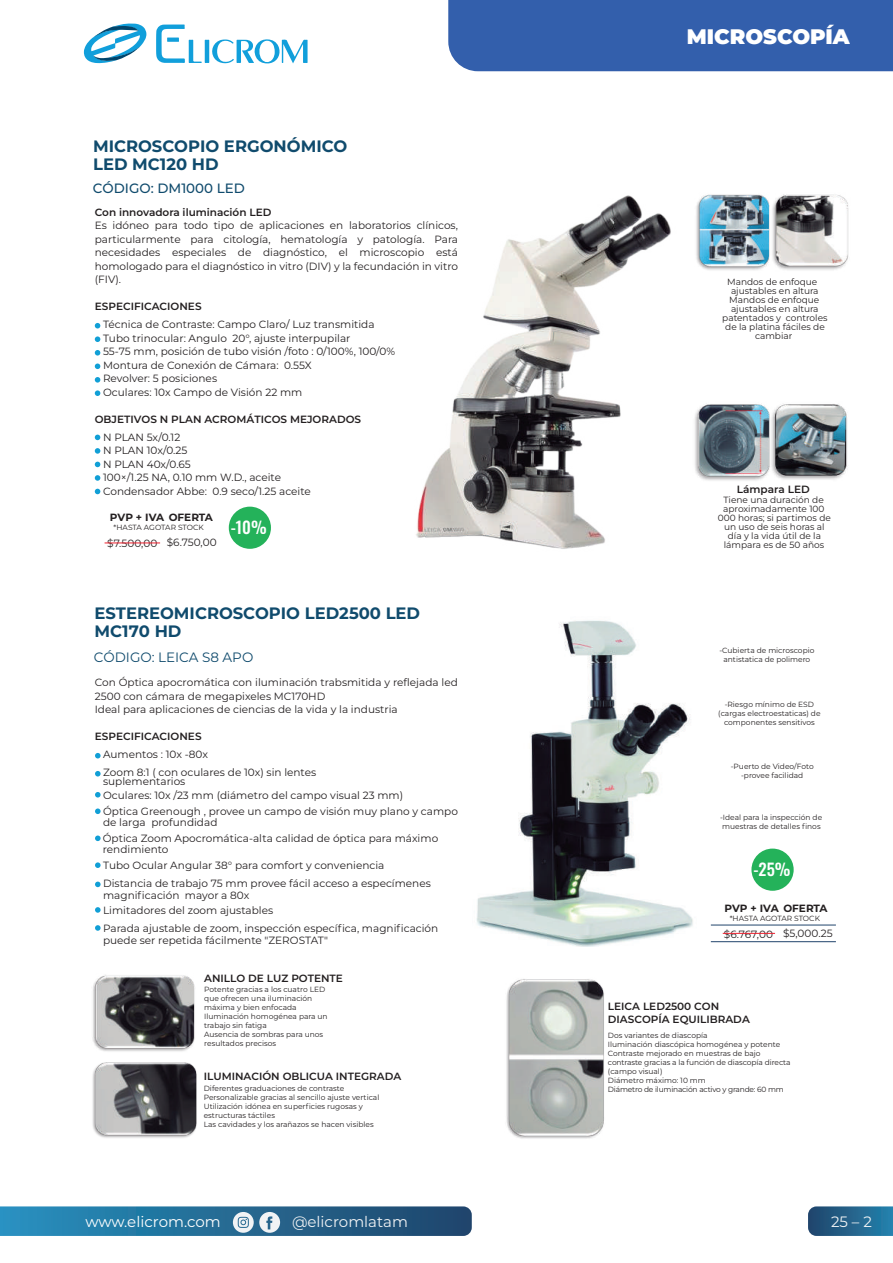
<style>
.page{position:relative;width:893px;height:1263px;background:#fff}
.page>*{position:absolute;margin:0;border:0;box-sizing:border-box;transform-origin:0 0}
.t1{font:900 21px "Montserrat";color:#fff}
.t2{font:700 16.5px/18px "Montserrat";color:#104b6d}
.t3{font:16.5px "Oswald";color:#fff}
.t4{font:15px "Montserrat";color:#f1f3f5}
.t5{font:15px "Montserrat";color:#fff}
.t6{font:13.5px "Montserrat";color:#104b6d}
.t7{font:500 13.5px "Montserrat";color:#104b6d}
.t8{font:10.5px/13.5px "Montserrat";color:#231f20}
.t9{font:600 10.5px/12.6px "Montserrat";color:#231f20}
.t10{font:700 10.5px "Montserrat";color:#231f20}
.t11{font:9px/9px "Montserrat";color:#231f20;text-align:center}
.t12{font:7.5px/9px "Montserrat";color:#231f20}
</style>
<div class="page">
<svg style="left:95px;top:435px;width:5px;height:5px"></svg>
<svg style="left:95px;top:448px;width:5px;height:6px"></svg>
<svg style="left:95px;top:462px;width:5px;height:5px"></svg>
<svg style="left:95px;top:475px;width:5px;height:6px"></svg>
<svg style="left:95px;top:489px;width:5px;height:5px"></svg>
<svg style="left:95px;top:323px;width:5px;height:5px"></svg>
<svg style="left:95px;top:336px;width:5px;height:6px"></svg>
<svg style="left:95px;top:350px;width:5px;height:6px"></svg>
<svg style="left:95px;top:363px;width:5px;height:6px"></svg>
<svg style="left:95px;top:377px;width:5px;height:6px"></svg>
<svg style="left:95px;top:390px;width:5px;height:6px"></svg>
<div style="left:229px;top:507px;width:42px;height:42px;background:#24b25a;border-radius:50%"></div>
<hr style="left:105px;top:543px;width:55px;height:1px;background:#ee212f">
<div style="left:751px;top:848px;width:43px;height:43px;background:#24b25a;border-radius:50%"></div>
<hr style="left:711px;top:941px;width:125px;height:1px;background:#21446c">
<hr style="left:711px;top:925px;width:125px;height:1px;background:#21446c">
<img style="left:416px;top:195px;width:255px;height:354px">
<img style="left:696px;top:194px;width:153px;height:76px">
<img style="left:694px;top:404px;width:74px;height:77px">
<img style="left:768px;top:404px;width:80px;height:76px">
<svg style="left:95px;top:882px;width:6px;height:5px"></svg>
<svg style="left:95px;top:907px;width:6px;height:6px"></svg>
<svg style="left:95px;top:925px;width:6px;height:6px"></svg>
<svg style="left:95px;top:753px;width:6px;height:5px"></svg>
<svg style="left:95px;top:771px;width:6px;height:5px"></svg>
<svg style="left:95px;top:792px;width:6px;height:5px"></svg>
<svg style="left:95px;top:808px;width:6px;height:6px"></svg>
<svg style="left:95px;top:835px;width:6px;height:6px"></svg>
<svg style="left:95px;top:862px;width:6px;height:6px"></svg>
<img style="left:92px;top:975px;width:103px;height:77px">
<img style="left:92px;top:1062px;width:105px;height:76px">
<img style="left:506px;top:979px;width:98px;height:160px">
<img style="left:476px;top:620px;width:217px;height:326px">
<svg style="left:84px;top:23px;width:62px;height:40px"></svg>
<svg style="left:156px;top:24px;width:152px;height:39px"></svg>
<svg style="left:808px;top:1206px;width:85px;height:30px;background:#29688f"></svg>
<svg style="left:0;top:1206px;width:472px;height:30px;background:#307299"></svg>
<div style="left:448px;top:0;width:445px;height:71px;background:#335fac"></div>
<hr style="left:723px;top:933px;width:52px;height:1px;background:#ee212f">
<h2 class="t2" style="left:93px;top:136px;width:256px">MICROSCOPIO ERGONÓMICO<br>LED MC120 HD</h2>
<p class="t7" style="left:93px;top:179px;width:154px">CÓDIGO: DM1000 LED</p>
<p class="t9" style="left:95px;top:205px;width:178px">Con innovadora iluminación LED</p>
<p class="t8" style="left:95px;top:218px;width:365px;text-align:justify">Es idóneo para todo tipo de aplicaciones en laboratorios clínicos, particularmente para citología, hematología y patología. Para necesidades especiales de diagnóstico, el microscopio está homologado para el diagnóstico in vitro (DIV) y la fecundación in vitro (FIV).</p>
<p class="t9" style="left:95px;top:300px;width:108px">ESPECIFICACIONES</p>
<p class="t8" style="left:103px;top:317px;width:294px">Técnica de Contraste: Campo Claro/ Luz transmitida Tubo trinocular: Angulo 20°, ajuste interpupilar<br>55-75 mm, posición de tubo visión /foto : 0/100%, 100/0% Montura de Conexión de Cámara: 0.55X<br>Revolver: 5 posiciones<br>Oculares: 10x Campo de Visión 22 mm</p>
<p class="t9" style="left:95px;top:412px;width:268px">OBJETIVOS N PLAN ACROMÁTICOS MEJORADOS</p>
<p class="t8" style="left:103px;top:430px;width:209px">N PLAN 5x/0.12<br>N PLAN 10x/0.25<br>N PLAN 40x/0.65<br>100×/1.25 NA, 0.10 mm W.D., aceite<br>Condensador Abbe: 0.9 seco/1.25 aceite</p>
<h2 class="t3" style="left:231px;top:513px;width:37px">-10%</h2>
<p class="t8" style="left:107px;top:536px;width:51px">$7.500,00</p>
<p class="t10" style="left:110px;top:509px;width:105px">PVP + IVA OFERTA</p>
<p class="t8" style="left:167px;top:535px;width:51px">$6.750,00</p>
<p class="t12" style="left:114px;top:522px;width:92px">*HASTA AGOTAR STOCK</p>
<h2 class="t2" style="left:95px;top:604px;width:327px">ESTEREOMICROSCOPIO LED2500 LED</h2>
<p class="t6" style="left:94px;top:648px;width:161px">CÓDIGO: LEICA S8 APO</p>
<h2 class="t2" style="left:95px;top:622px;width:88px">MC170 HD</h2>
<p class="t8" style="left:95px;top:675px;width:365px">Con Óptica apocromática con iluminación trabsmitida y reflejada led<br>2500 con cámara de megapixeles MC170HD<br>Ideal para aplicaciones de ciencias de la vida y la industria</p>
<p class="t9" style="left:95px;top:730px;width:108px">ESPECIFICACIONES</p>
<p class="t8" style="left:103px;top:745px;width:215px;line-height:18px">Aumentos : 10x -80x<br>Zoom 8:1 ( con oculares de 10x) sin lentes</p>
<p class="t8" style="left:103px;top:774px;width:302px">suplementarios<br>Oculares: 10x /23 mm (diámetro del campo visual 23 mm)</p>
<p class="t8" style="left:103px;top:806px;width:356px;line-height:10.5px">Óptica Greenough , provee un campo de visión muy plano y campo de larga profundidad</p>
<p class="t8" style="left:103px;top:833px;width:337px;line-height:10.5px">Óptica Zoom Apocromática-alta calidad de óptica para máximo rendimiento</p>
<p class="t8" style="left:103px;top:856px;width:329px;line-height:18px">Tubo Ocular Angular 38° para comfort y conveniencia<br>Distancia de trabajo 75 mm provee fácil acceso a especímenes</p>
<p class="t8" style="left:103px;top:887px;width:172px;line-height:15px">magnificación mayor a 80x<br>Limitadores del zoom ajustables</p>
<p class="t8" style="left:103px;top:922px;width:337px;line-height:12px">Parada ajustable de zoom, inspección específica, magnificación puede ser repetida fácilmente "ZEROSTAT"</p>
<p class="t9" style="left:204px;top:971px;width:140px">ANILLO DE LUZ POTENTE</p>
<p class="t12" style="left:204px;top:985px;width:125px">Potente gracias a los cuatro LED que ofrecen una iluminación máxima y bien enfocada<br>Iluminación homogénea para un trabajo sin fatiga<br>Ausencia de sombras para unos resultados precisos</p>
<p class="t9" style="left:204px;top:1069px;width:199px">ILUMINACIÓN OBLICUA INTEGRADA</p>
<p class="t12" style="left:204px;top:1083px;width:177px">Diferentes graduaciones de contraste Personalizable gracias al sencillo ajuste vertical Utilización idónea en superficies rugosas y estructuras táctiles<br>Las cavidades y los arañazos se hacen visibles</p>
<h1 class="t1" style="left:687px;top:21px;width:165px">MICROSCOPÍA</h1>
<p class="t11" style="left:722px;top:277px;width:107px">Mandos de enfoque ajustables en altura<br>Mandos de enfoque ajustables en altura patentados y controles de la platina fáciles de cambiar</p>
<p class="t9" style="left:737px;top:482px;width:74px">Lámpara LED</p>
<p class="t11" style="left:718px;top:495px;width:115px">Tiene una duración de aproximadamente 100<br>000 horas; si partimos de un uso de seis horas al día y la vida útil de la lámpara es de 50 años</p>
<p class="t12" style="left:719px;top:645px;width:97px;text-align:center">-Cubierta de microscopio antistatica de polimero</p>
<p class="t12" style="left:718px;top:700px;width:104px;text-align:center">-Riesgo mínimo de ESD (cargas electroestaticas) de componentes sensitivos</p>
<p class="t12" style="left:731px;top:761px;width:84px;text-align:center">-Puerto de Video/Foto -provee facilidad</p>
<p class="t12" style="left:720px;top:812px;width:104px">-Ideal para la inspección de muestras de detalles finos</p>
<h2 class="t3" style="left:753px;top:855px;width:39px">-25%</h2>
<p class="t10" style="left:724px;top:900px;width:105px">PVP + IVA OFERTA</p>
<p class="t8" style="left:783px;top:926px;width:51px">$5,000.25</p>
<p class="t12" style="left:730px;top:913px;width:92px">*HASTA AGOTAR STOCK</p>
<p class="t8" style="left:724px;top:927px;width:51px">$6.767,00</p>
<p class="t9" style="left:608px;top:1000px;width:143px">LEICA LED2500 CON<br>DIASCOPÍA EQUILIBRADA</p>
<p class="t12" style="left:608px;top:1030px;width:184px">Dos variantes de diascopía<br>Iluminación diascópica homogénea y potente Contraste mejorado en muestras de bajo contraste gracias a la función de diascopía directa (campo visual)<br>Diámetro máximo: 10 mm<br>Diámetro de iluminación activo y grande: 60 mm</p>
<h3 class="t5" style="left:85px;top:1211px;width:137px">www.elicrom.com</h3>
<h3 class="t4" style="left:292px;top:1211px;width:117px">@elicromlatam</h3>
<h3 class="t4" style="left:831px;top:1211px;width:42px">25 – 2</h3>
</div>
